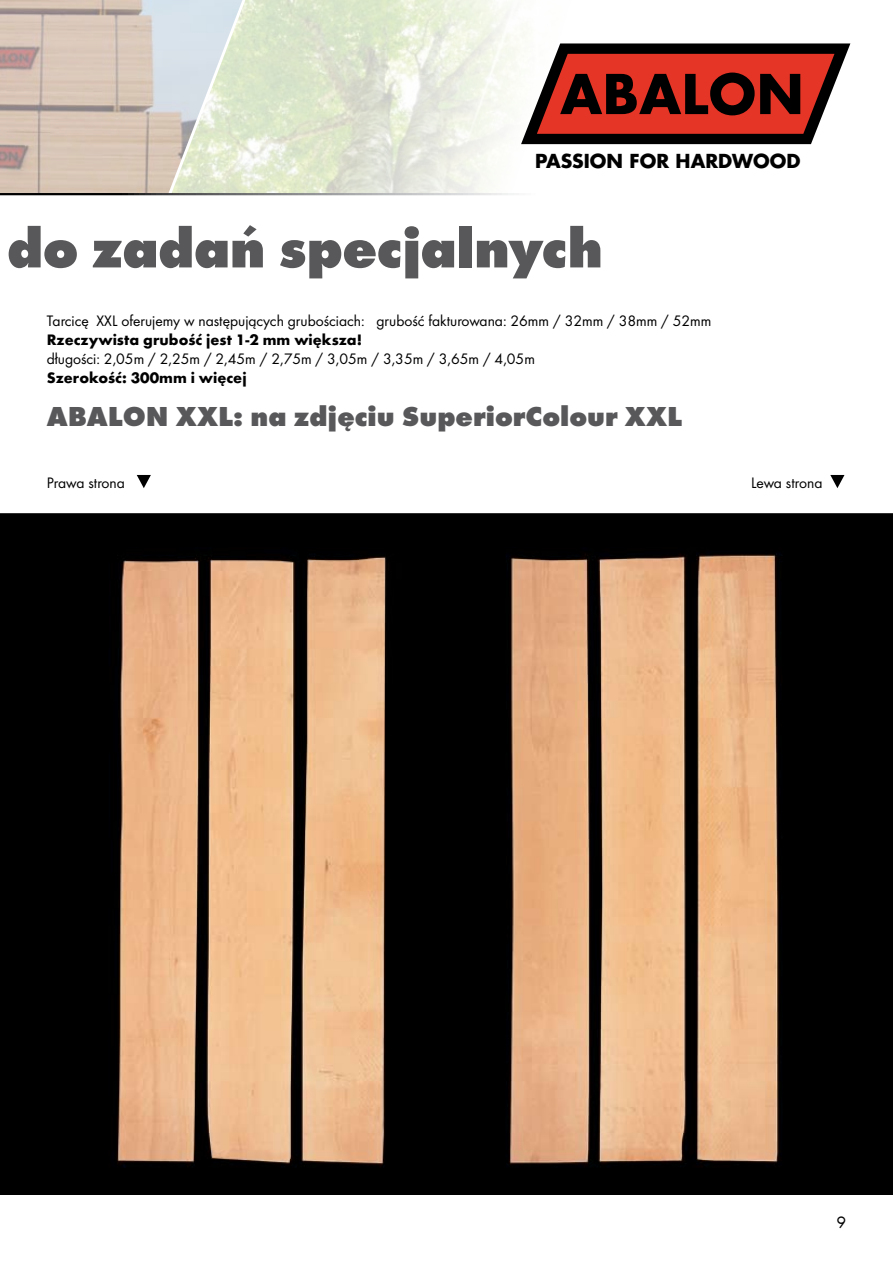
<style>
.page{position:relative;width:893px;height:1263px;background:#fff}
.page>*{position:absolute;margin:0;border:0;box-sizing:border-box;transform-origin:0 0}
.t1{font:700 expanded 57px "Futura";letter-spacing:-.01em;color:#58585a}
.t2{font:700 expanded 28.5px "Futura";color:#58585a}
.t3{font:700 18.75px "Futura LT";color:#000}
.t4{font:17.25px "Futura T Boo";color:#000}
.t5{font:15.75px "Futura Boo";color:#000}
.t6{font:700 15.75px "Futura";color:#000}
</style>
<div class="page">
<img style="left:243px;top:0;width:368px;height:193px">
<img style="left:0;top:0;width:243px;height:193px">
<div style="left:0;top:513px;width:893px;height:682px;background:#000"></div>
<svg style="left:137px;top:475px;width:14px;height:13px"></svg>
<svg style="left:830px;top:475px;width:14px;height:13px"></svg>
<img style="left:22px;top:547px;width:848px;height:625px">
<svg style="left:521px;top:43px;width:329px;height:101px;background:#8b3831"></svg>
<p class="t3" style="left:535px;top:148px;width:267px">PASSION FOR HARDWOOD</p>
<h1 class="t1" style="left:7px;top:214px;width:598px">do zadań specjalnych</h1>
<p class="t5" style="left:47px;top:312px;width:666px">Tarcicę XXL oferujemy w następujących grubościach: grubość fakturowana: 26mm / 32mm / 38mm / 52mm</p>
<p class="t6" style="left:47px;top:330px;width:317px">Rzeczywista grubość jest 1-2 mm większa!</p>
<p class="t5" style="left:47px;top:349px;width:490px">długości: 2,05m / 2,25m / 2,45m / 2,75m / 3,05m / 3,35m / 3,65m / 4,05m</p>
<p class="t6" style="left:47px;top:368px;width:201px">Szerokość: 300mm i więcej</p>
<h2 class="t2" style="left:47px;top:400px;width:637px">ABALON XXL: na zdjęciu SuperiorColour XXL</h2>
<p class="t5" style="left:47px;top:474px;width:80px">Prawa strona</p>
<p class="t5" style="left:751px;top:474px;width:73px">Lewa strona</p>
<p class="t4" style="left:836px;top:1212px;width:11px">9</p>
</div>
